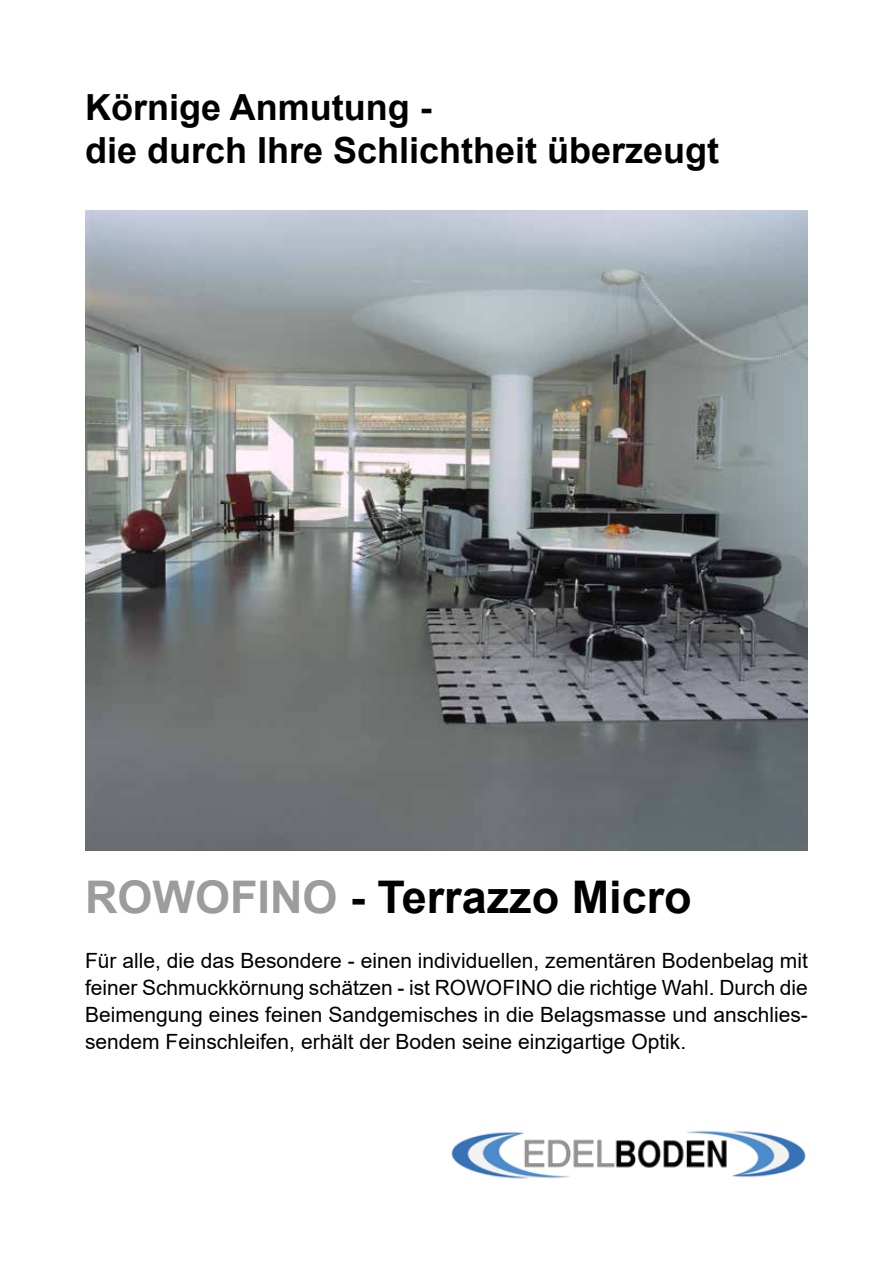
<style>
.page{position:relative;width:893px;height:1263px;background:#fff}
.page>*{position:absolute;margin:0;border:0;box-sizing:border-box;transform-origin:0 0}
.t1{font:700 45px "Arial";color:#000}
.t2{font:700 36px/43.2px "Arial";color:#000}
.t3{font:21px/27px "Arial";color:#000;text-align:justify}
.s1{color:#9c9c9d}
</style>
<div class="page">
<img style="left:85px;top:210px;width:723px;height:640px">
<img style="left:451px;top:1130px;width:355px;height:49px">
<h2 class="t2" style="left:85px;top:86px;width:636px">Körnige Anmutung -<br>die durch Ihre Schlichtheit überzeugt</h2>
<h1 class="t1" style="left:85px;top:865px;width:608px"><span class="s1">ROWOFINO</span> - Terrazzo Micro</h1>
<p class="t3" style="left:85px;top:947px;width:724px">Für alle, die das Besondere - einen individuellen, zementären Bodenbelag mit feiner Schmuckkörnung schätzen - ist ROWOFINO die richtige Wahl. Durch die Beimengung eines feinen Sandgemisches in die Belagsmasse und anschlies&shy;sendem Feinschleifen, erhält der Boden seine einzigartige Optik.</p>
</div>
